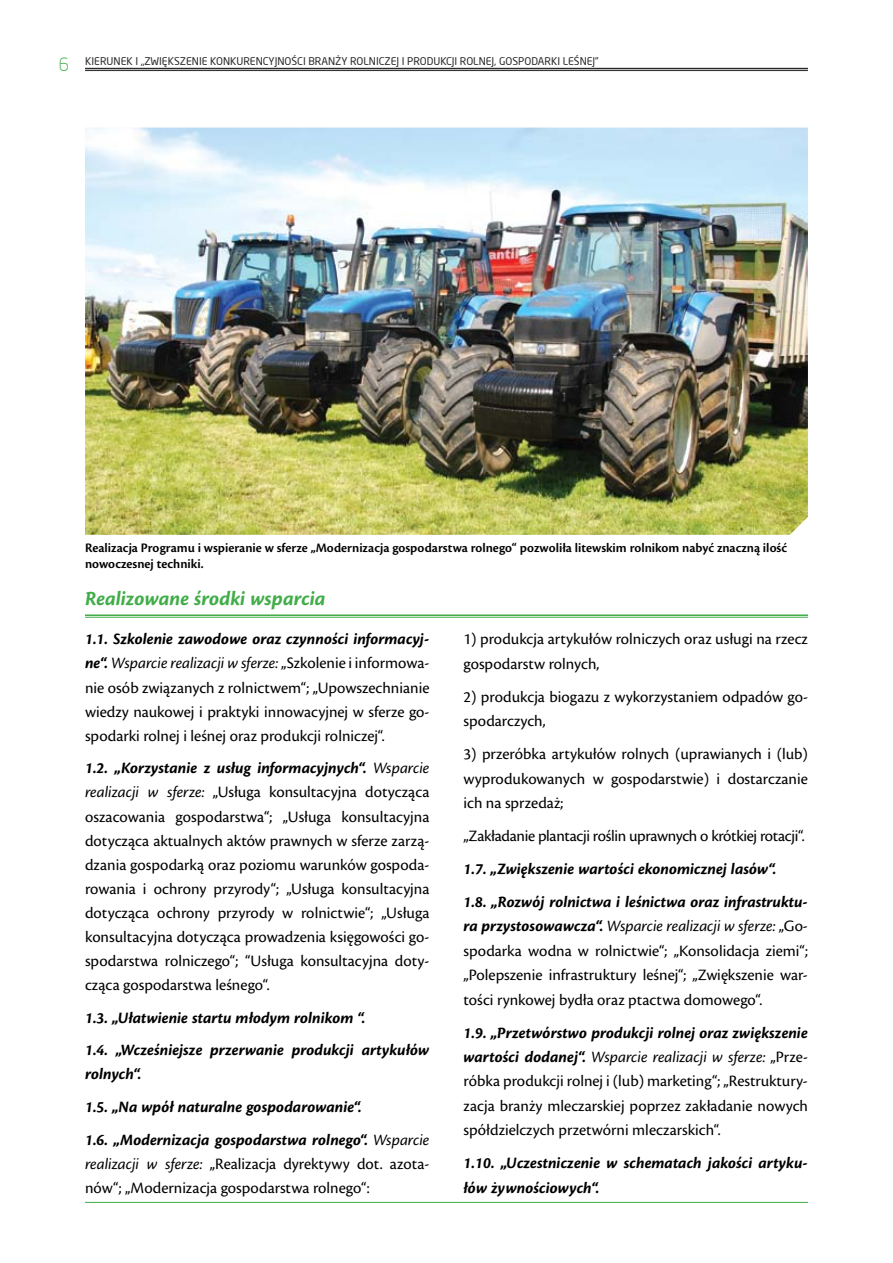
<style>
.page{position:relative;width:893px;height:1263px;background:#fff}
.page>*{position:absolute;margin:0;border:0;box-sizing:border-box;transform-origin:0 0}
.t1{font:italic 700 21px "Cronos Pro";letter-spacing:-.005em;color:#41ad49}
.t2{font:16.5px/24.2px "Cronos Pro";color:#000;text-align:justify}
.t3{font:italic 700 16.5px/32.5px "Cronos Pro";color:#000}
.t4{font:16.5px "Cronos Pro";letter-spacing:-.02em;color:#000}
.t5{font:600 13.5px/16.2px "Cronos Pro";color:#000}
.t6{font:10.5px "Neo Sans Pro";color:#292829}
.s1{font-weight:300;font-size:18px;color:#41ad49}
.s2{font-weight:700;font-style:italic}
.s3{font-style:italic}
.s4{font-weight:400}
</style>
<div class="page">
<hr style="left:85px;top:68px;width:723px;height:1px;background:#292829">
<hr style="left:85px;top:70px;width:723px;height:1px;background:#292829">
<hr style="left:85px;top:614px;width:723px;height:2px;background:#41ad49">
<hr style="left:85px;top:617px;width:723px;height:1px;background:#41ad49">
<hr style="left:85px;top:1202px;width:723px;height:1px;background:#41ad49">
<img style="left:85px;top:128px;width:723px;height:407px">
<p class="t6" style="left:59px;top:55px;width:49px"><span class="s1">6</span> KIERUN</p>
<p class="t6" style="left:121px;top:55px;width:110px">EK I „ZWI ĘKSZENI E KONKUR</p>
<p class="t6" style="left:250px;top:55px;width:301px">ENCYJNOŚCI BRANŻY ROLNI CZEJ I PRODUKCJI ROLN EJ, GOSPODARKI</p>
<p class="t6" style="left:563px;top:55px;width:37px">LEŚN EJ”</p>
<p class="t5" style="left:85px;top:539px;width:704px">Realizacja Programu i wspieranie w sferze „Modernizacja gospodarstwa rolnego“ pozwoliła litewskim rolnikom nabyć znaczną ilość nowoczesnej techniki.</p>
<p class="t1" style="left:85px;top:587px;width:242px">Realizowane środki wsparcia</p>
<p class="t2" style="left:85px;top:627px;width:346px"><span class="s2">1.1. Szkolenie zawodowe oraz czynności informacyj&shy;ne“.</span> <span class="s3">Wsparcie realizacji w sferze:</span> „Szkolenie i informowa&shy;nie osób związanych z rolnictwem“; „Upowszechnianie wiedzy naukowej i praktyki innowacyjnej w sferze go&shy;spodarki rolnej i leśnej oraz produkcji rolniczej“.</p>
<p class="t2" style="left:85px;top:756px;width:346px"><span class="s2">1.2. „Korzystanie z usług informacyjnych“.</span> <span class="s3">Wsparcie realizacji w sferze:</span> „Usługa konsultacyjna dotycząca oszacowania gospodarstwa“; „Usługa konsultacyjna dotycząca aktualnych aktów prawnych w sferze zarzą&shy;dzania gospodarką oraz poziomu warunków gospoda&shy;rowania i ochrony przyrody“; „Usługa konsultacyjna dotycząca ochrony przyrody w rolnictwie“; „Usługa konsultacyjna dotycząca prowadzenia księgowości go&shy;spodarstwa rolniczego“; “Usługa konsultacyjna doty&shy;cząca gospodarstwa leśnego“.</p>
<p class="t3" style="left:85px;top:1002px;width:346px">1.3. „Ułatwienie startu młodym rolnikom “.<br>1.4. „Wcześniejsze przerwanie produkcji artykułów</p>
<p class="t3" style="left:85px;top:1058px;width:346px">rolnych“.<br>1.5. „Na wpół naturalne gospodarowanie“.<br>1.6. „Modernizacja gospodarstwa rolnego“. <span class="s4">Wsparcie</span></p>
<p class="t2" style="left:85px;top:1151px;width:346px"><span class="s3">realizacji w sferze:</span> „Realizacja dyrektywy dot. azota&shy;nów“; „Modernizacja gospodarstwa rolnego“:</p>
<p class="t2" style="left:463px;top:627px;width:346px">1) produkcja artykułów rolniczych oraz usługi na rzecz gospodarstw rolnych,</p>
<p class="t2" style="left:463px;top:684px;width:346px">2) produkcja biogazu z wykorzystaniem odpadów go&shy;spodarczych,</p>
<p class="t2" style="left:463px;top:742px;width:346px">3) przeróbka artykułów rolnych (uprawianych i (lub) wyprodukowanych w gospodarstwie) i dostarczanie ich na sprzedaż;</p>
<p class="t4" style="left:463px;top:826px;width:343px">„Zakładanie plantacji roślin uprawnych o krótkiej rotacji“.</p>
<p class="t3" style="left:463px;top:853px;width:346px;line-height:33px">1.7. „Zwiększenie wartości ekonomicznej lasów“.<br>1.8. „Rozwój rolnictwa i leśnictwa oraz infrastruktu-</p>
<p class="t2" style="left:463px;top:914px;width:346px"><span class="s2">ra przystosowawcza“.</span> <span class="s3">Wsparcie realizacji w sferze:</span> „Go&shy;spodarka wodna w rolnictwie“; „Konsolidacja ziemi“; „Polepszenie infrastruktury leśnej“; „Zwiększenie war&shy;tości rynkowej bydła oraz ptactwa domowego“.</p>
<p class="t2" style="left:463px;top:1020px;width:346px"><span class="s2">1.9. „Przetwórstwo produkcji rolnej oraz zwiększenie wartości dodanej“.</span> <span class="s3">Wsparcie realizacji w sferze:</span> „Prze&shy;róbka produkcji rolnej i (lub) marketing“; „Restruktury&shy;zacja branży mleczarskiej poprzez zakładanie nowych spółdzielczych przetwórni mleczarskich“.</p>
<p class="t3" style="left:463px;top:1151px;width:346px;line-height:24.5px">1.10. „Uczestniczenie w schematach jakości artyku&shy;łów żywnościowych“.</p>
</div>
